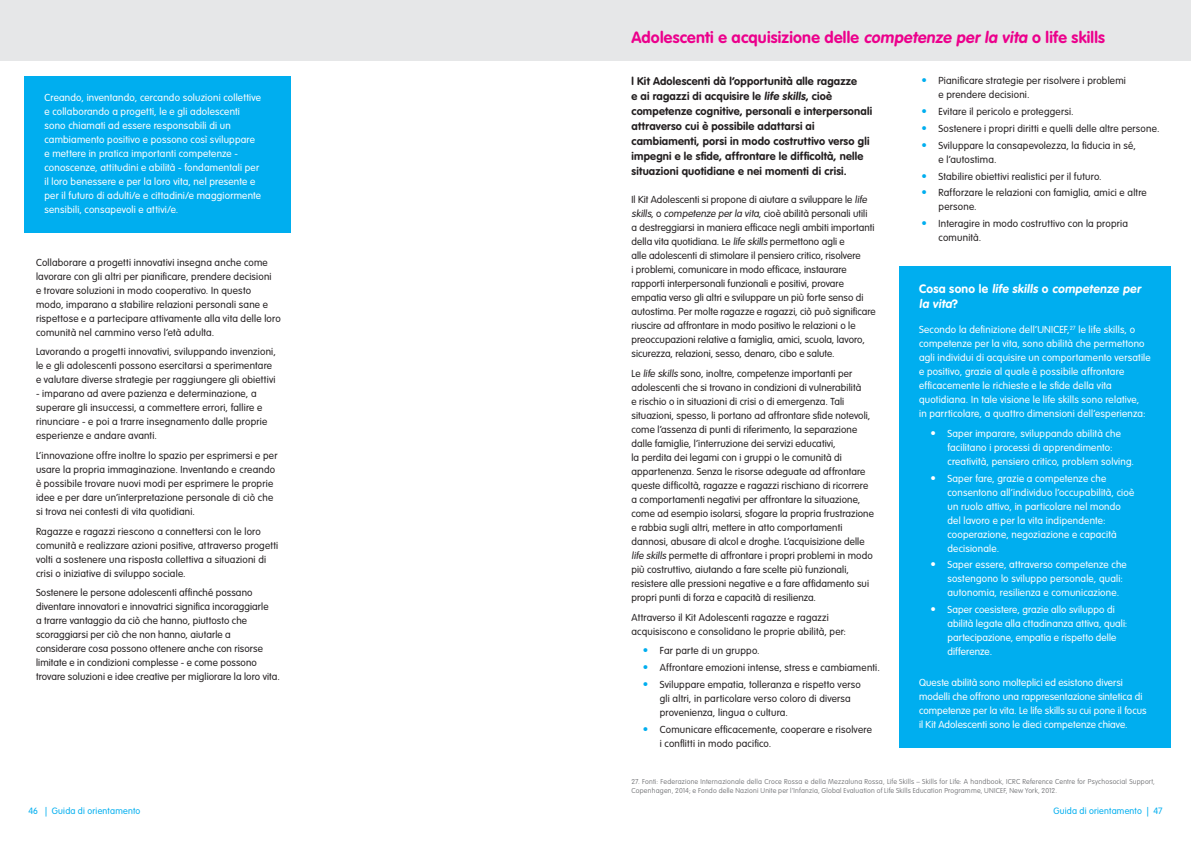
<style>
.page{position:relative;width:1191px;height:842px;background:#fff}
.page>*{position:absolute;margin:0;border:0;box-sizing:border-box;transform-origin:0 0}
.t1{font:700 16px "VAG Rounded Std";letter-spacing:.015em;color:#ec008c}
.t2{font:700 12px/15px "VAG Rounded Std";letter-spacing:.025em;color:#fff}
.t3{font:700 11px/15px "VAG Rounded Std";letter-spacing:.02em;color:#231f20}
.t4{font:300 10px/14px "VAG Rounded Std";letter-spacing:.01em;color:#231f20}
.t5{font:300 10px/14px "VAG Rounded Std";letter-spacing:.02em;color:#fff}
.t6{font:300 9px "VAG Rounded Std";letter-spacing:.025em;color:#00aeef}
.t7{font:100 7px/9px "VAG Rounded Std";letter-spacing:.03em;color:#6d6e71}
.s1{font-weight:700;font-size:11px;color:#00aeef}
.s2{font-weight:700;font-size:11px}
</style>
<div class="page">
<div style="left:0;top:0;width:1191px;height:60px;background:#e6e7e8"></div>
<div style="left:25px;top:77px;width:266px;height:156px;background:#00aeef"></div>
<div style="left:899px;top:266px;width:271px;height:482px;background:#00aeef"></div>
<p class="t5" style="left:44px;top:91px;width:218px">Creando, inventando, cercando soluzioni collettive e collaborando a progetti, le e gli adolescenti sono chiamati ad essere responsabili di un cambiamento positivo e possono così sviluppare e mettere in pratica importanti competenze - conoscenze, attitudini e abilità - fondamentali per il loro benessere e per la loro vita, nel presente e per il futuro di adulti/e e cittadini/e maggiormente sensibili, consapevoli e attivi/e.</p>
<p class="t4" style="left:36px;top:255px;width:246px">Collaborare a progetti innovativi insegna anche come lavorare con gli altri per pianificare, prendere decisioni<br>e trovare soluzioni in modo cooperativo. In questo modo, imparano a stabilire relazioni personali sane e rispettose e a partecipare attivamente alla vita delle loro comunità nel cammino verso l’età adulta.</p>
<p class="t4" style="left:36px;top:345px;width:241px">Lavorando a progetti innovativi, sviluppando invenzioni, le e gli adolescenti possono esercitarsi a sperimentare e valutare diverse strategie per raggiungere gli obiettivi</p>
<p class="t4" style="left:36px;top:387px;width:233px">- imparano ad avere pazienza e determinazione, a superare gli insuccessi, a commettere errori, fallire e rinunciare - e poi a trarre insegnamento dalle proprie esperienze e andare avanti.</p>
<p class="t4" style="left:36px;top:449px;width:243px">L’innovazione offre inoltre lo spazio per esprimersi e per usare la propria immaginazione. Inventando e creando è possibile trovare nuovi modi per esprimere le proprie idee e per dare un’interpretazione personale di ciò che si trova nei contesti di vita quotidiani.</p>
<p class="t4" style="left:36px;top:524px;width:244px">Ragazze e ragazzi riescono a connettersi con le loro comunità e realizzare azioni positive, attraverso progetti volti a sostenere una risposta collettiva a situazioni di crisi o iniziative di sviluppo sociale.</p>
<p class="t4" style="left:36px;top:586px;width:245px">Sostenere le persone adolescenti affinché possano diventare innovatori e innovatrici significa incoraggiarle<br>a trarre vantaggio da ciò che hanno, piuttosto che scoraggiarsi per ciò che non hanno, aiutarle a considerare cosa possono ottenere anche con risorse limitate e in condizioni complesse - e come possono trovare soluzioni e idee creative per migliorare la loro vita.</p>
<h1 class="t1" style="left:631px;top:28px;width:475px">Adolescenti e acquisizione delle competenze per la vita o life skills</h1>
<p class="t4" style="left:938px;top:74px;width:189px;text-indent:-17px"><span class="s1">•</span> Pianificare strategie per risolvere i problemi e prendere decisioni.</p>
<p class="t4" style="left:921px;top:105px;width:154px"><span class="s1">•</span> Evitare il pericolo e proteggersi.</p>
<p class="t4" style="left:921px;top:122px;width:239px"><span class="s1">•</span> Sostenere i propri diritti e quelli delle altre persone.</p>
<p class="t4" style="left:938px;top:139px;width:199px;text-indent:-17px"><span class="s1">•</span> Sviluppare la consapevolezza, la fiducia in sé, e l’autostima.</p>
<p class="t4" style="left:921px;top:169px;width:182px"><span class="s1">•</span> Stabilire obiettivi realistici per il futuro.</p>
<p class="t4" style="left:938px;top:186px;width:210px;text-indent:-17px"><span class="s1">•</span> Rafforzare le relazioni con famiglia, amici e altre persone.</p>
<p class="t4" style="left:938px;top:217px;width:191px;text-indent:-17px"><span class="s1">•</span> Interagire in modo costruttivo con la propria comunità.</p>
<p class="t3" style="left:631px;top:74px;width:242px">l Kit Adolescenti dà l’opportunità alle ragazze<br>e ai ragazzi di acquisire le life skills, cioè competenze cognitive, personali e interpersonali attraverso cui è possibile adattarsi ai cambiamenti, porsi in modo costruttivo verso gli impegni e le sfide, affrontare le difficoltà, nelle situazioni quotidiane e nei momenti di crisi.</p>
<p class="t4" style="left:631px;top:193px;width:246px">Il Kit Adolescenti si propone di aiutare a sviluppare le life skills, o competenze per la vita, c i o è a b i l i tà p e rs o n a l i u t i l i<br>a destreggiarsi in maniera efficace negli ambiti importanti della vita quotidiana. Le life skills permettono agli e<br>alle adolescenti di stimolare il pensiero critico, risolvere<br>i problemi, comunicare in modo efficace, instaurare rapporti interpersonali funzionali e positivi, provare empatia verso gli altri e sviluppare un più forte senso di autostima. Per molte ragazze e ragazzi, ciò può significare riuscire ad affrontare in modo positivo le relazioni o le preoccupazioni relative a famiglia, amici, scuola, lavoro, sicurezza, relazioni, sesso, denaro, cibo e salute.</p>
<p class="t4" style="left:631px;top:367px;width:244px">Le life skills sono, inoltre, competenze importanti per adolescenti che si trovano in condizioni di vulnerabilità<br>e rischio o in situazioni di crisi o di emergenza. Tali situazioni, spesso, li portano ad affrontare sfide notevoli, come l’assenza di punti di riferimento, la separazione dalle famiglie, l’interruzione dei servizi educativi,<br>la perdita dei legami con i gruppi o le comunità di appartenenza. Senza le risorse adeguate ad affrontare queste difficoltà, ragazze e ragazzi rischiano di ricorrere a comportamenti negativi per affrontare la situazione, come ad esempio isolarsi, sfogare la propria frustrazione e rabbia sugli altri, mettere in atto comportamenti dannosi, abusare di alcol e droghe. L’acquisizione delle life skills permette di affrontare i propri problemi in modo più costruttivo, aiutando a fare scelte più funzionali, resistere alle pressioni negative e a fare affidamento sui propri punti di forza e capacità di resilienza.</p>
<p class="t4" style="left:631px;top:610px;width:216px">Attraverso il Kit Adolescenti ragazze e ragazzi acquisiscono e consolidano le proprie abilità, per:</p>
<p class="t4" style="left:643px;top:644px;width:118px"><span class="s1">•</span> Far parte di un gruppo.</p>
<p class="t4" style="left:643px;top:661px;width:238px"><span class="s1">•</span> Affrontare emozioni intense, stress e cambiamenti.</p>
<p class="t4" style="left:660px;top:678px;width:202px;text-indent:-17px"><span class="s1">•</span> Sviluppare empatia, tolleranza e rispetto verso gli altri, in particolare verso coloro di diversa provenienza, lingua o cultura.</p>
<p class="t4" style="left:660px;top:723px;width:213px;text-indent:-17px"><span class="s1">•</span> Comunicare efficacemente, cooperare e risolvere i conflitti in modo pacifico.</p>
<p class="t2" style="left:919px;top:281px;width:225px">Co s a s o n o l e life skills o competenze per la vita?</p>
<p class="t5" style="left:919px;top:323px;width:233px">Secondo la definizione dell’UNICEF,<sup>27</sup> le life skills, o competenze per la vita, sono abilità che permettono agli individui di acquisire un comportamento versatile e positivo, grazie al quale è possibile affrontare efficacemente le richieste e le sfide della vita quotidiana. In tale visione le life skills sono relative,<br>in parrticolare, a quattro dimensioni dell’esperienza:</p>
<p class="t5" style="left:947px;top:427px;width:188px;text-indent:-17px"><span class="s2">•</span> Saper imparare, sviluppando abilità che facilitano i processi di apprendimento: creatività, pensiero critico, problem solving.</p>
<p class="t5" style="left:947px;top:471px;width:188px;text-indent:-17px"><span class="s2">•</span> Saper fare, grazie a competenze che consentono all’individuo l’occupabilità, cioè un ruolo attivo, in particolare nel mondo del lavoro e per la vita indipendente: cooperazione, negoziazione e capacità decisionale.</p>
<p class="t5" style="left:947px;top:558px;width:181px;text-indent:-17px"><span class="s2">•</span> Saper essere, attraverso competenze che sostengono lo sviluppo personale, quali: autonomia, resilienza e comunicazione.</p>
<p class="t5" style="left:947px;top:603px;width:181px;text-indent:-17px"><span class="s2">•</span> Saper coesistere, grazie allo sviluppo di abilità legate alla cttadinanza attiva, quali: partecipazione, empatia e rispetto delle differenze.</p>
<p class="t5" style="left:919px;top:676px;width:229px">Queste abilità sono molteplici ed esistono diversi modelli che offrono una rappresentazione sintetica di competenze per la vita. Le life skills su cui pone il focus il Kit Adolescenti sono le dieci competenze chiave.</p>
<p class="t7" style="left:631px;top:777px;width:525px">27. Fonti: Federazione Internazionale della Croce Rossa e della Mezzaluna Rossa, Life Skills – Skills for Life: A handbook, ICRC Reference Centre for Psychosocial Support,<br>Copenhagen, 2014; e Fondo delle Nazioni Unite per l’Infanzia, Global Evaluation of Life Skills Education Programme, UNICEF, New York, 2012.</p>
<p class="t6" style="left:28px;top:805px;width:113px">46 | Guida di orientamento</p>
<p class="t6" style="left:1053px;top:805px;width:111px">Guida di orientamento | 47</p>
</div>
